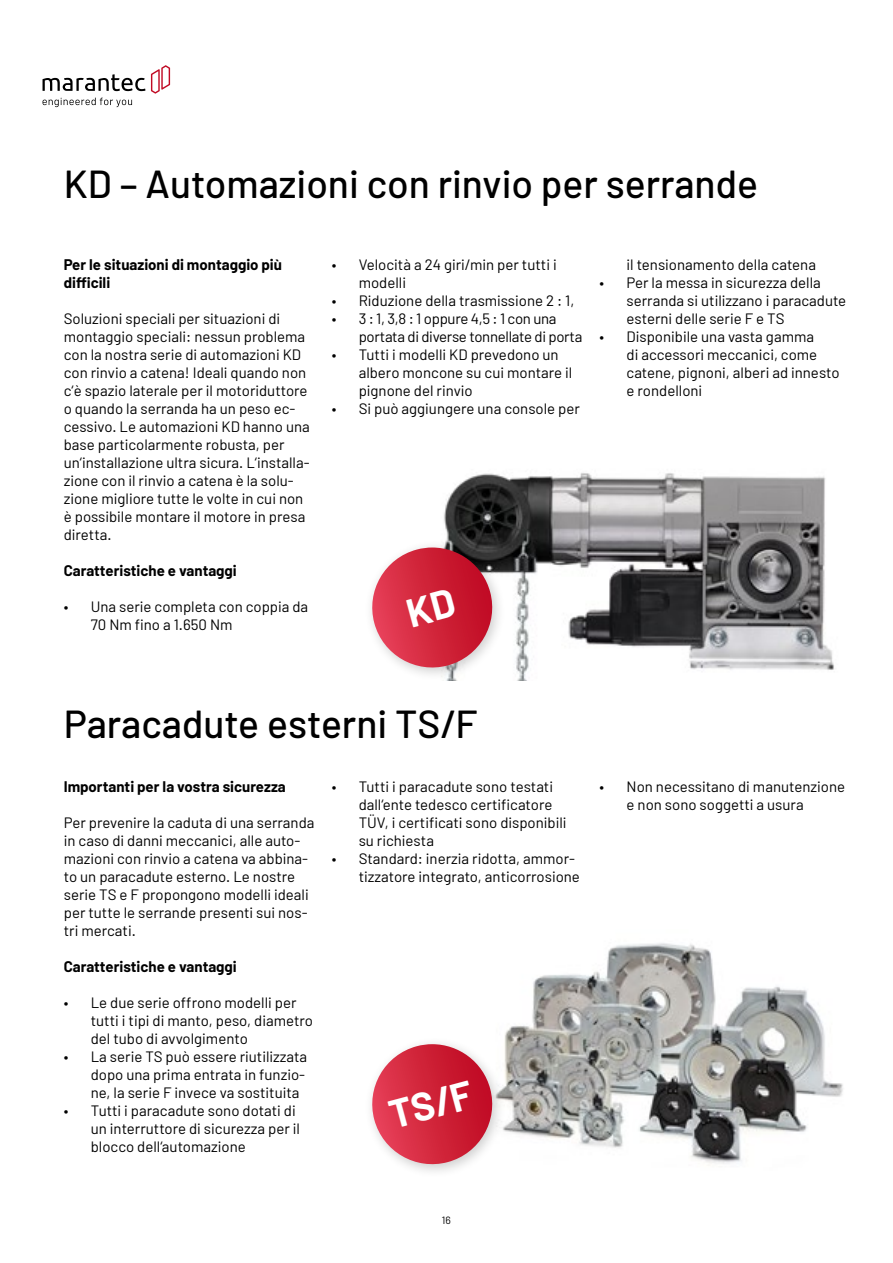
<style>
.page{position:relative;width:893px;height:1263px;background:#fff}
.page>*{position:absolute;margin:0;border:0;box-sizing:border-box;transform-origin:0 0}
.t1{font:500 39px "Barlow";color:#000}
.t2{font:700 39px "Barlow";color:#fff}
.t3{font:15px/18px "Barlow";color:#000}
.t4{font:700 15px/18px "Barlow";color:#000}
.t5{font:15px/18px "Barlow";letter-spacing:-.02em;color:#000}
.t6{font:10.5px "Barlow";color:#000}
</style>
<div class="page">
<svg style="left:43px;top:65px;width:127px;height:42px"></svg>
<img style="left:505px;top:943px;width:338px;height:221px">
<img style="left:444px;top:473px;width:390px;height:208px">
<div style="left:365px;top:540px;width:141px;height:141px;background:#000;opacity:.2"></div>
<div style="left:365px;top:1037px;width:141px;height:141px;background:#fff"></div>
<svg style="left:371px;top:1044px;width:128px;height:127px"></svg>
<svg style="left:366px;top:547px;width:133px;height:127px"></svg>
<h1 class="t1" style="left:64px;top:160px;width:696px">KD – Automazioni con rinvio per serrande</h1>
<p class="t4" style="left:64px;top:255px;width:220px">Per le situazioni di montaggio più difficili</p>
<p class="t3" style="left:64px;top:309px;width:248px">Soluzioni speciali per situazioni di montaggio speciali: nessun problema con la nostra serie di automazioni KD con rinvio a catena! Ideali quando non c‘è spazio laterale per il motoriduttore o quando la serranda ha un peso ec&shy;cessivo. Le automazioni KD hanno una base particolarmente robusta, per un‘installazione ultra sicura. L‘installa&shy;zione con il rinvio a catena è la solu&shy;zione migliore tutte le volte in cui non è possibile montare il motore in presa diretta.</p>
<p class="t4" style="left:64px;top:561px;width:175px">Caratteristiche e vantaggi</p>
<p class="t3" style="left:91px;top:597px;width:219px;text-indent:-27px">• Una serie completa con coppia da<br>70 Nm fino a 1.650 Nm</p>
<p class="t3" style="left:359px;top:255px;width:199px;text-indent:-27px">• Velocità a 24 giri/min per tutti i modelli</p>
<p class="t3" style="left:332px;top:291px;width:244px">• Riduzione della trasmissione 2 : 1,</p>
<p class="t5" style="left:359px;top:309px;width:225px;text-indent:-27px">• 3 : 1, 3,8 : 1 oppure 4,5 : 1 con una portata di diverse tonnellate di porta</p>
<p class="t3" style="left:359px;top:345px;width:215px;text-indent:-27px">• Tutti i modelli KD prevedono un albero moncone su cui montare il pignone del rinvio</p>
<p class="t3" style="left:332px;top:399px;width:250px">• Si può aggiungere una console per</p>
<p class="t3" style="left:627px;top:255px;width:191px">il tensionamento della catena</p>
<p class="t3" style="left:627px;top:273px;width:221px;text-indent:-27px">• Per la messa in sicurezza della serranda si utilizzano i paracadute esterni delle serie F e TS</p>
<p class="t3" style="left:627px;top:327px;width:215px;text-indent:-27px">• Disponibile una vasta gamma<br>di accessori meccanici, come catene, pignoni, alberi ad innesto e rondelloni</p>
<h1 class="t1" style="left:64px;top:700px;width:415px">Paracadute esterni TS/F</h1>
<p class="t4" style="left:64px;top:777px;width:224px">Importanti per la vostra sicurezza</p>
<p class="t3" style="left:64px;top:813px;width:252px">Per prevenire la caduta di una serranda in caso di danni meccanici, alle auto&shy;mazioni con rinvio a catena va abbina&shy;to un paracadute esterno. Le nostre serie TS e F propongono modelli ideali per tutte le serrande presenti sui nos&shy;tri mercati.</p>
<p class="t4" style="left:64px;top:957px;width:175px">Caratteristiche e vantaggi</p>
<p class="t3" style="left:91px;top:993px;width:224px;text-indent:-27px">• Le due serie offrono modelli per tutti i tipi di manto, peso, diametro del tubo di avvolgimento</p>
<p class="t3" style="left:91px;top:1047px;width:218px;text-indent:-27px">• La serie TS può essere riutilizzata dopo una prima entrata in funzio&shy;ne, la serie F invece va sostituita</p>
<p class="t3" style="left:91px;top:1101px;width:211px;text-indent:-27px">• Tutti i paracadute sono dotati di un interruttore di sicurezza per il blocco dell‘automazione</p>
<p class="t3" style="left:359px;top:777px;width:209px;text-indent:-27px">• Tutti i paracadute sono testati dall‘ente tedesco certificatore<br>TÜV, i certificati sono disponibili su richiesta</p>
<p class="t3" style="left:359px;top:849px;width:223px;text-indent:-27px">• Standard: inerzia ridotta, ammor&shy;tizzatore integrato, anticorrosione</p>
<h1 class="t2" style="left:384px;top:1092px;width:86px;rotate:-15deg">TS/F</h1>
<p class="t3" style="left:627px;top:777px;width:220px;text-indent:-27px">• Non necessitano di manutenzione e non sono soggetti a usura</p>
<p class="t6" style="left:442px;top:1214px;width:11px">16</p>
</div>
